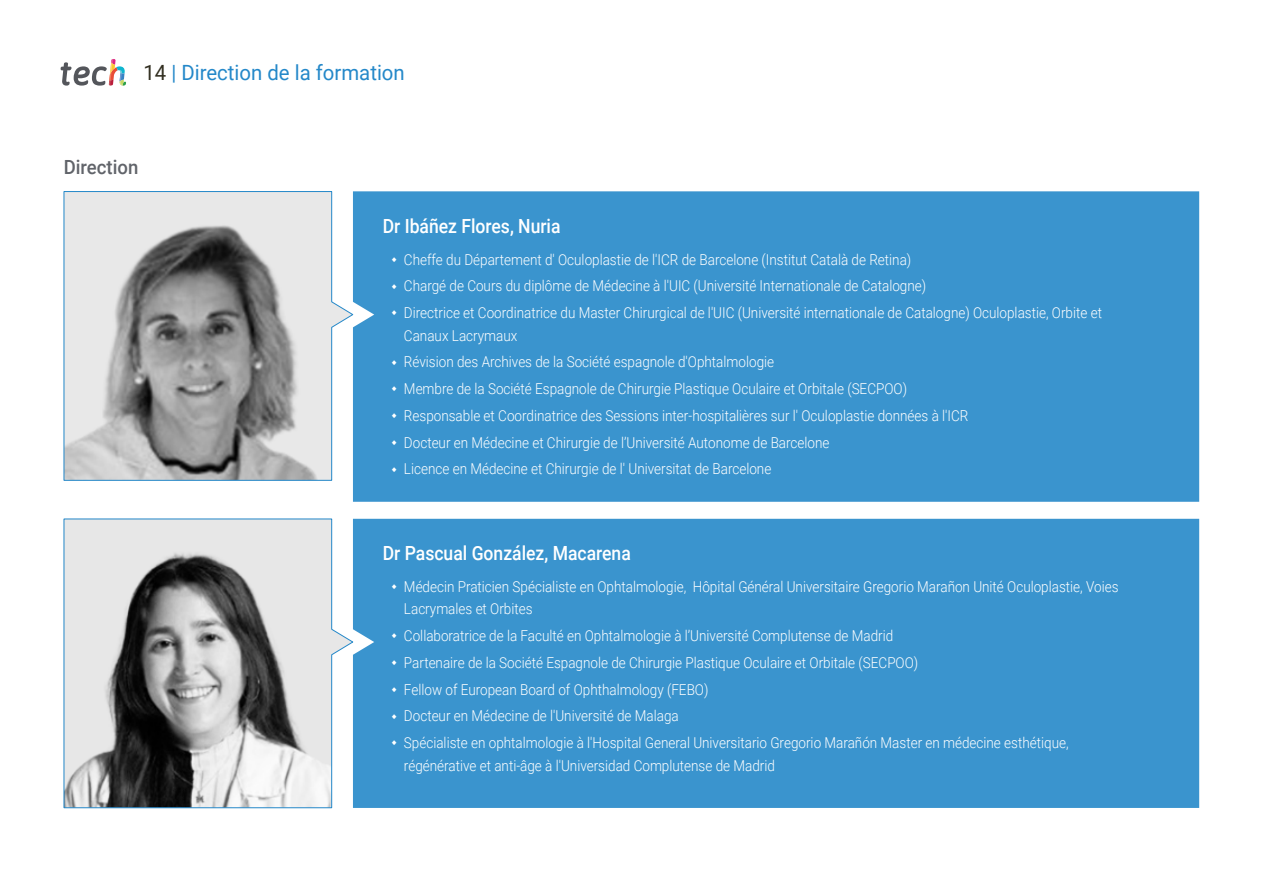
<style>
.page{position:relative;width:1263px;height:893px;background:#fff}
.page>*{position:absolute;margin:0;border:0;box-sizing:border-box;transform-origin:0 0}
.t1{font:21px "Roboto";color:#2488c9}
.t2{font:500 19.5px "Roboto";color:#fff;scale:.9 1}
.t3{font:500 19.5px "Roboto";color:#61646a;scale:.95 1}
.t4{font:300 15px/26.7px "Roboto";color:#fff;scale:.9 1}
.s1{color:#312e20}
</style>
<div class="page">
<svg style="left:61px;top:59px;width:65px;height:27px"></svg>
<div style="left:353px;top:191px;width:846px;height:311px;background:#3a94ce"></div>
<div style="left:353px;top:519px;width:846px;height:289px;background:#3a94ce"></div>
<svg style="left:64px;top:191px;width:289px;height:290px;background:#b6b7b8"></svg>
<svg style="left:64px;top:519px;width:289px;height:289px;background:#b1b1b2"></svg>
<svg style="left:392px;top:257px;width:5px;height:5px"></svg>
<svg style="left:392px;top:284px;width:5px;height:5px"></svg>
<svg style="left:392px;top:310px;width:5px;height:5px"></svg>
<svg style="left:392px;top:360px;width:5px;height:5px"></svg>
<svg style="left:392px;top:386px;width:5px;height:5px"></svg>
<svg style="left:392px;top:413px;width:5px;height:5px"></svg>
<svg style="left:392px;top:440px;width:5px;height:5px"></svg>
<svg style="left:392px;top:467px;width:5px;height:5px"></svg>
<svg style="left:392px;top:584px;width:5px;height:5px"></svg>
<svg style="left:392px;top:633px;width:5px;height:6px"></svg>
<svg style="left:392px;top:660px;width:5px;height:5px"></svg>
<svg style="left:392px;top:687px;width:5px;height:5px"></svg>
<svg style="left:392px;top:714px;width:5px;height:5px"></svg>
<svg style="left:392px;top:741px;width:5px;height:5px"></svg>
<h1 class="t1" style="left:144px;top:57px;width:263px"><span class="s1">14</span> | Direction de la formation</h1>
<h2 class="t3" style="left:64px;top:154px;width:80px">Direction</h2>
<h2 class="t2" style="left:383px;top:212px;width:199px">Dr Ibáñez Flores, Nuria</h2>
<p class="t4" style="left:404px;top:245px;width:777px">Cheffe du Département d' Oculoplastie de l'ICR de Barcelone (Institut Català de Retina)<br>Chargé de Cours du diplôme de Médecine à l'UIC (Université Internationale de Catalogne)<br>Directrice et Coordinatrice du Master Chirurgical de l'UIC (Université internationale de Catalogne) Oculoplastie, Orbite et</p>
<p class="t4" style="left:404px;top:321px;width:629px">Canaux Lacrymaux<br>Révision des Archives de la Société espagnole d'Ophtalmologie<br>Membre de la Société Espagnole de Chirurgie Plastique Oculaire et Orbitale (SECPOO)<br>Responsable et Coordinatrice des Sessions inter-hospitalières sur l' Oculoplastie données à l'ICR Docteur en Médecine et Chirurgie de l’Université Autonome de Barcelone<br>Licence en Médecine et Chirurgie de l' Universitat de Barcelone</p>
<h2 class="t2" style="left:383px;top:540px;width:277px">Dr Pascual González, Macarena</h2>
<p class="t4" style="left:404px;top:575px;width:795px;line-height:22.5px">Médecin Praticien Spécialiste en Ophtalmologie, Hôpital Général Universitaire Gregorio Marañon Unité Oculoplastie, Voies<br>Lacrymales et Orbites</p>
<p class="t4" style="left:404px;top:622px;width:740px">Collaboratrice de la Faculté en Ophtalmologie à l’Université Complutense de Madrid<br>Partenaire de la Société Espagnole de Chirurgie Plastique Oculaire et Orbitale (SECPOO)<br>Fellow of European Board of Ophthalmology (FEBO)<br>Docteur en Médecine de l'Université de Malaga<br>Spécialiste en ophtalmologie à l'Hospital General Universitario Gregorio Marañón Master en médecine esthétique,</p>
<p class="t4" style="left:404px;top:751px;width:414px">régénérative et anti-âge à l'Universidad Complutense de Madrid</p>
</div>
